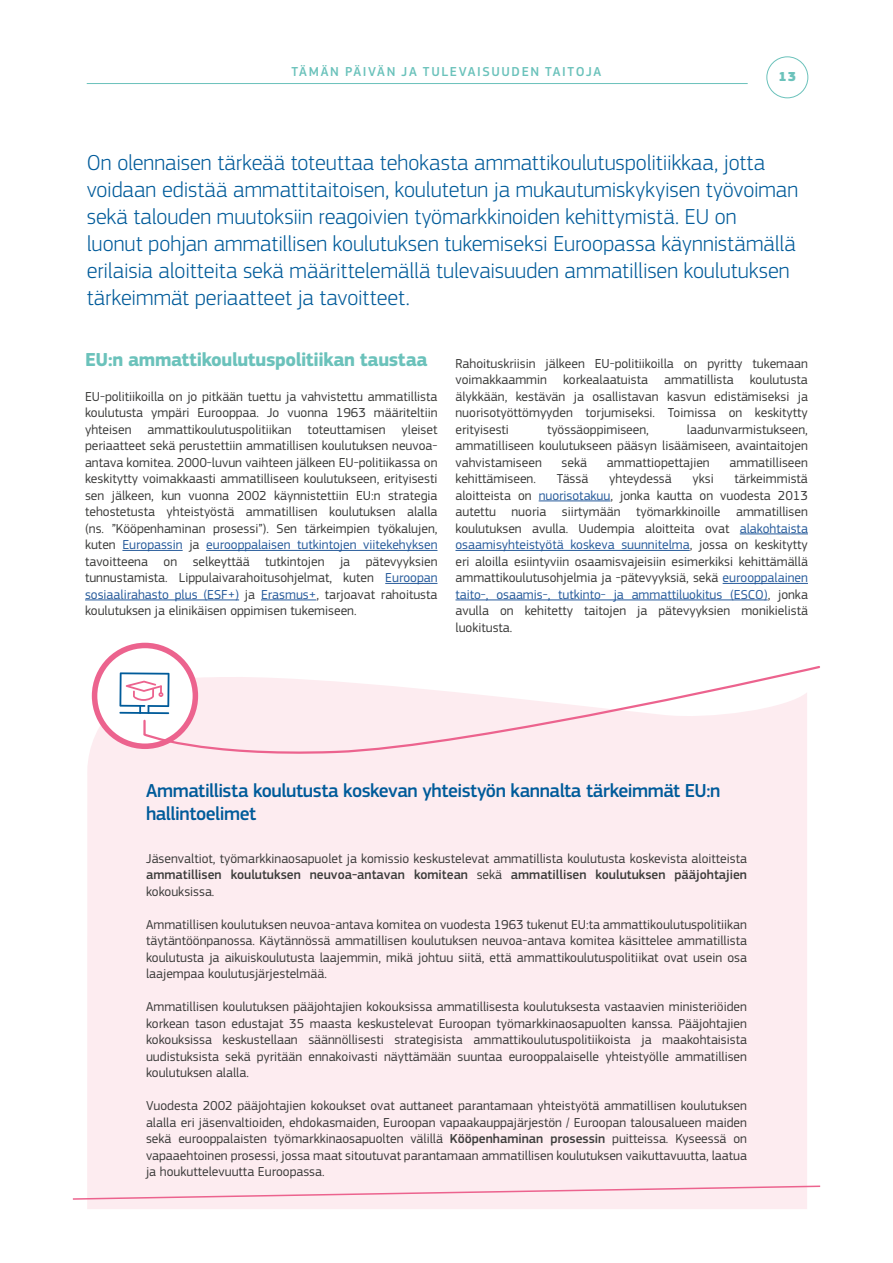
<style>
.page{position:relative;width:893px;height:1263px;background:#fff}
.page>*{position:absolute;margin:0;border:0;box-sizing:border-box;transform-origin:0 0}
.Intro_copy_blue{font:300 22.5px/27px "EC Square Sans Pro";color:#005b9a}
.H4{font:500 19.5px/23.4px "EC Square Sans Pro";letter-spacing:-.025em;color:#005b9a}
.H2{font:700 19.5px "EC Square Sans Pro";letter-spacing:-.02em;color:#6bc2bb}
.Body{font:13.5px/16.5px "EC Square Sans Pro";color:#3c3c3b;text-align:justify}
.t1{font:500 13.5px "EC Square Sans Pro";letter-spacing:.12em;color:#6bc2bb}
.t2{font:900 13.5px "EC Square Sans Pro Extra";color:#6bc2bb}
.s1{color:#275b9b}
.s2{font-weight:500}
</style>
<div class="page">
<div style="left:87px;top:673px;width:720px;height:536px;background:#fdecf0"></div>
<div style="left:95px;top:645px;width:100px;height:101px;background:#fff;border-radius:50%"></div>
<div style="left:92px;top:643px;width:106px;height:106px;border:6px solid #ec638e;border-radius:50%"></div>
<svg style="left:142px;top:665px;width:678px;height:92px"></svg>
<svg style="left:143px;top:721px;width:3px;height:13px"></svg>
<svg style="left:72px;top:1185px;width:749px;height:15px;background:#fbdee6"></svg>
<svg style="left:119px;top:672px;width:51px;height:42px"></svg>
<hr style="left:122px;top:550px;width:61px;height:1px;background:#275b9b">
<hr style="left:206px;top:550px;width:231px;height:1px;background:#275b9b">
<hr style="left:385px;top:583px;width:52px;height:1px;background:#275b9b">
<hr style="left:85px;top:599px;width:154px;height:1px;background:#275b9b">
<hr style="left:261px;top:599px;width:55px;height:1px;background:#275b9b">
<hr style="left:539px;top:500px;width:71px;height:1px;background:#275b9b">
<hr style="left:740px;top:533px;width:68px;height:1px;background:#275b9b">
<hr style="left:455px;top:550px;width:235px;height:1px;background:#275b9b">
<hr style="left:723px;top:583px;width:85px;height:1px;background:#275b9b">
<hr style="left:455px;top:599px;width:313px;height:1px;background:#275b9b">
<hr style="left:87px;top:83px;width:661px;height:1px;background:#6bc2bb">
<div style="left:767px;top:57px;width:41px;height:41px;border:1px solid #6bc2bb;border-radius:50%"></div>
<p class="t1" style="left:292px;top:64px;width:311px">TÄMÄN PÄIVÄN JA TULEVAISUUDEN TAITOJA</p>
<p class="t2" style="left:778px;top:68px;width:19px">13</p>
<p class="Intro_copy_blue" style="left:87px;top:149px;width:713px">On olennaisen tärkeää toteuttaa tehokasta ammattikoulutuspolitiikkaa, jotta voidaan edistää ammattitaitoisen, koulutetun ja mukautumiskykyisen työvoiman sekä talouden muutoksiin reagoivien työmarkkinoiden kehittymistä. EU on<br>luonut pohjan ammatillisen koulutuksen tukemiseksi Euroopassa käynnistämällä erilaisia aloitteita sekä määrittelemällä tulevaisuuden ammatillisen koulutuksen tärkeimmät periaatteet ja tavoitteet.</p>
<p class="H2" style="left:85px;top:348px;width:344px">EU:n ammattikoulutuspolitiikan taustaa</p>
<p class="Body" style="left:85px;top:388px;width:354px">EU-politiikoilla on jo pitkään tuettu ja vahvistettu ammatillista koulutusta ympäri Eurooppaa. Jo vuonna 1963 määriteltiin yhteisen ammattikoulutuspolitiikan toteuttamisen yleiset periaatteet sekä perustettiin ammatillisen koulutuksen neuvoa&shy;antava komitea. 2000-luvun vaihteen jälkeen EU-politiikassa on keskitytty voimakkaasti ammatilliseen koulutukseen, erityisesti sen jälkeen, kun vuonna 2002 käynnistettiin EU:n strategia tehostetusta yhteistyöstä ammatillisen koulutuksen alalla (ns. ”Kööpenhaminan prosessi”). Sen tärkeimpien työkalujen, kuten <span class="s1">Europassin</span> ja <span class="s1">eurooppalaisen tutkintojen viitekehyksen </span>tavoitteena on selkeyttää tutkintojen ja pätevyyksien tunnustamista. Lippulaivarahoitusohjelmat, kuten <span class="s1">Euroopan sosiaalirahasto plus (ESF+)</span> ja <span class="s1">Erasmus+</span>, tarjoavat rahoitusta koulutuksen ja elinikäisen oppimisen tukemiseen.</p>
<p class="Body" style="left:455px;top:355px;width:354px">Rahoituskriisin jälkeen EU-politiikoilla on pyritty tukemaan voimakkaammin korkealaatuista ammatillista koulutusta älykkään, kestävän ja osallistavan kasvun edistämiseksi ja nuorisotyöttömyyden torjumiseksi. Toimissa on keskitytty erityisesti</p>
<p class="Body" style="left:455px;top:421px;width:354px;text-indent:231px">laadunvarmistukseen, ammatilliseen koulutukseen pääsyn lisäämiseen, avaintaitojen vahvistamiseen</p>
<p class="Body" style="left:547px;top:421px;width:103px">työssäoppimiseen,</p>
<p class="Body" style="left:562px;top:454px;width:27px">sekä</p>
<p class="Body" style="left:607px;top:454px;width:104px">ammattiopettajien</p>
<p class="Body" style="left:729px;top:454px;width:80px">ammatilliseen</p>
<p class="Body" style="left:455px;top:470px;width:354px;text-indent:279px">tärkeimmistä aloitteista on <span class="s1">nuorisotakuu</span>, jonka kautta on vuodesta 2013 autettu nuoria siirtymään työmarkkinoille ammatillisen koulutuksen avulla. Uudempia aloitteita ovat <span class="s1">alakohtaista osaamisyhteistyötä koskeva suunnitelma</span>, jossa on keskitytty eri aloilla esiintyviin osaamisvajeisiin esimerkiksi kehittämällä ammattikoulutusohjelmia ja -pätevyyksiä, sekä <span class="s1">eurooppalainen taito-, osaamis-, tutkinto- ja ammattiluokitus (ESCO)</span>, jonka avulla on kehitetty taitojen ja pätevyyksien monikielistä luokitusta.</p>
<p class="Body" style="left:455px;top:470px;width:82px">kehittämiseen.</p>
<p class="Body" style="left:557px;top:470px;width:33px">Tässä</p>
<p class="Body" style="left:609px;top:470px;width:64px">yhteydessä</p>
<p class="Body" style="left:693px;top:470px;width:23px">yksi</p>
<p class="H4" style="left:146px;top:779px;width:576px">Ammatillista koulutusta koskevan yhteistyön kannalta tärkeimmät EU:n hallintoelimet</p>
<p class="Body" style="left:146px;top:850px;width:602px">Jäsenvaltiot, työmarkkinaosapuolet ja komissio keskustelevat ammatillista koulutusta koskevista aloitteista <span class="s2">ammatillisen koulutuksen neuvoa-antavan komitean</span> sekä <span class="s2">ammatillisen koulutuksen pääjohtajien </span>kokouksissa.</p>
<p class="Body" style="left:146px;top:916px;width:602px">Ammatillisen koulutuksen neuvoa-antava komitea on vuodesta 1963 tukenut EU:ta ammattikoulutuspolitiikan täytäntöönpanossa. Käytännössä ammatillisen koulutuksen neuvoa-antava komitea käsittelee ammatillista koulutusta ja aikuiskoulutusta laajemmin, mikä johtuu siitä, että ammattikoulutuspolitiikat ovat usein osa laajempaa koulutusjärjestelmää.</p>
<p class="Body" style="left:146px;top:998px;width:602px">Ammatillisen koulutuksen pääjohtajien kokouksissa ammatillisesta koulutuksesta vastaavien ministeriöiden korkean tason edustajat 35 maasta keskustelevat Euroopan työmarkkinaosapuolten kanssa. Pääjohtajien kokouksissa keskustellaan säännöllisesti strategisista ammattikoulutuspolitiikoista ja maakohtaisista uudistuksista sekä pyritään ennakoivasti näyttämään suuntaa eurooppalaiselle yhteistyölle ammatillisen koulutuksen alalla.</p>
<p class="Body" style="left:146px;top:1097px;width:602px">Vuodesta 2002 pääjohtajien kokoukset ovat auttaneet parantamaan yhteistyötä ammatillisen koulutuksen alalla eri jäsenvaltioiden, ehdokasmaiden, Euroopan vapaakauppajärjestön / Euroopan talousalueen maiden sekä eurooppalaisten työmarkkinaosapuolten välillä <span class="s2">Kööpenhaminan prosessin</span> puitteissa. Kyseessä on vapaaehtoinen prosessi, jossa maat sitoutuvat parantamaan ammatillisen koulutuksen vaikuttavuutta, laatua ja houkuttelevuutta Euroopassa.</p>
</div>
